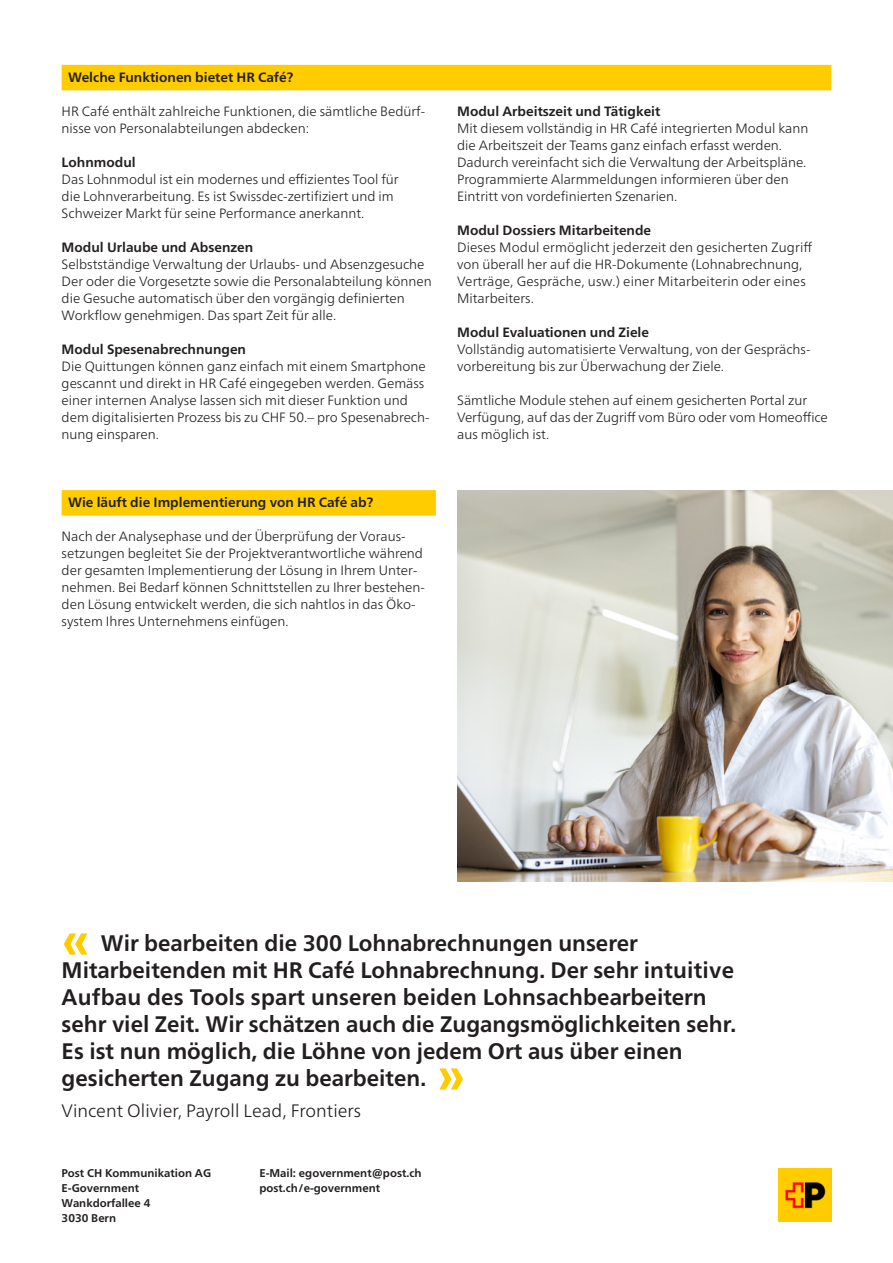
<style>
.page{position:relative;width:893px;height:1263px;background:#fff}
.page>*{position:absolute;margin:0;border:0;box-sizing:border-box;transform-origin:0 0}
.t1{font:700 52.5px "Frutiger Neue LT Pro";color:#fc0}
.t2{font:700 22.5px/27px "Frutiger Neue LT Pro";color:#231f20}
.t3{font:300 18px "Frutiger Neue LT Pro";color:#231f20}
.t4{font:300 13.5px/17px "Frutiger Neue LT Pro";color:#231f20}
.t5{font:700 13.5px "Frutiger Neue LT Pro";color:#231f20}
.t6{font:700 11.25px/14.9px "Frutiger Neue LT Pro";color:#231f20}
</style>
<div class="page">
<img style="left:457px;top:490px;width:436px;height:391px">
<div style="left:62px;top:65px;width:769px;height:25px;background:#fc0"></div>
<div style="left:62px;top:490px;width:374px;height:26px;background:#fc0"></div>
<img style="left:778px;top:1168px;width:53px;height:53px">
<p class="t5" style="left:68px;top:69px;width:227px">Welche Funktionen bietet HR Café?</p>
<p class="t4" style="left:62px;top:103px;width:365px">HR Café enthält zahlreiche Funktionen, die sämtliche Bedürf&shy;nisse von Personalabteilungen abdecken:</p>
<p class="t5" style="left:62px;top:154px;width:76px">Lohnmodul</p>
<p class="t4" style="left:62px;top:171px;width:339px">Das Lohnmodul ist ein modernes und effizientes Tool für die Lohnverarbeitung. Es ist Swissdec-zertifiziert und im<br>Schweizer Markt für seine Performance anerkannt.</p>
<p class="t5" style="left:62px;top:239px;width:193px">Modul Urlaube und Absenzen</p>
<p class="t4" style="left:62px;top:256px;width:372px">Selbstständige Verwaltung der Urlaubs- und Absenzgesuche Der oder die Vorgesetzte sowie die Personalabteilung können die Gesuche automatisch über den vorgängig definierten Workflow genehmigen. Das spart Zeit für alle.</p>
<p class="t5" style="left:62px;top:341px;width:186px">Modul Spesenabrechnungen</p>
<p class="t4" style="left:62px;top:358px;width:369px">Die Quittungen können ganz einfach mit einem Smartphone gescannt und direkt in HR Café eingegeben werden. Gemäss einer internen Analyse lassen sich mit dieser Funktion und dem digitalisierten Prozess bis zu CHF 50.– pro Spesenabrech&shy;nung einsparen.</p>
<p class="t5" style="left:68px;top:494px;width:307px">Wie läuft die Implementierung von HR Café ab?</p>
<p class="t4" style="left:62px;top:528px;width:365px">Nach der Analysephase und der Überprüfung der Voraus&shy;setzungen begleitet Sie der Projektverantwortliche während der gesamten Implementierung der Lösung in Ihrem Unter&shy;nehmen. Bei Bedarf können Schnittstellen zu Ihrer bestehen&shy;den Lösung entwickelt werden, die sich nahtlos in das Öko&shy;system Ihres Unternehmens einfügen.</p>
<p class="t5" style="left:457px;top:103px;width:205px">Modul Arbeitszeit und Tätigkeit</p>
<p class="t4" style="left:457px;top:120px;width:353px">Mit diesem vollständig in HR Café integrierten Modul kann die Arbeitszeit der Teams ganz einfach erfasst werden.<br>Dadurch vereinfacht sich die Verwaltung der Arbeitspläne.<br>Programmierte Alarmmeldungen informieren über den Eintritt von vordefinierten Szenarien.</p>
<p class="t5" style="left:457px;top:222px;width:196px">Modul Dossiers Mitarbeitende</p>
<p class="t4" style="left:457px;top:239px;width:357px">Dieses Modul ermöglicht jederzeit den gesicherten Zugriff von überall her auf die HR-Dokumente (Lohnabrechnung, Verträge, Gespräche, usw.) einer Mitarbeiterin oder eines Mitarbeiters.</p>
<p class="t5" style="left:457px;top:324px;width:193px">Modul Evaluationen und Ziele</p>
<p class="t4" style="left:457px;top:341px;width:354px">Vollständig automatisierte Verwaltung, von der Gesprächs&shy;vorbereitung bis zur Überwachung der Ziele.</p>
<p class="t4" style="left:457px;top:392px;width:372px">Sämtliche Module stehen auf einem gesicherten Portal zur<br>Verfügung, auf das der Zugriff vom Büro oder vom Homeoffice aus möglich ist.</p>
<h1 class="t1" style="left:62px;top:908px;width:30px">«</h1>
<p class="t2" style="left:62px;top:930px;width:676px;text-indent:39px">Wir bearbeiten die 300 Lohnabrechnungen unserer Mitarbeitenden mit HR Café Lohnabrechnung. Der sehr intuitive Aufbau des Tools spart unseren beiden Lohnsachbearbeitern sehr viel Zeit. Wir schätzen auch die Zugangsmöglichkeiten sehr.<br>Es ist nun möglich, die Löhne von jedem Ort aus über einen gesicherten Zugang zu bearbeiten.</p>
<h1 class="t1" style="left:437px;top:1043px;width:30px">»</h1>
<h3 class="t3" style="left:62px;top:1100px;width:301px">Vincent Olivier, Payroll Lead, Frontiers</h3>
<p class="t6" style="left:62px;top:1165px;width:151px">Post CH Kommunikation AG<br>E-Government<br>Wankdorfallee 4<br>3030 Bern</p>
<p class="t6" style="left:259px;top:1165px;width:164px">E-Mail: egovernment@post.ch post.ch/e-government</p>
</div>
